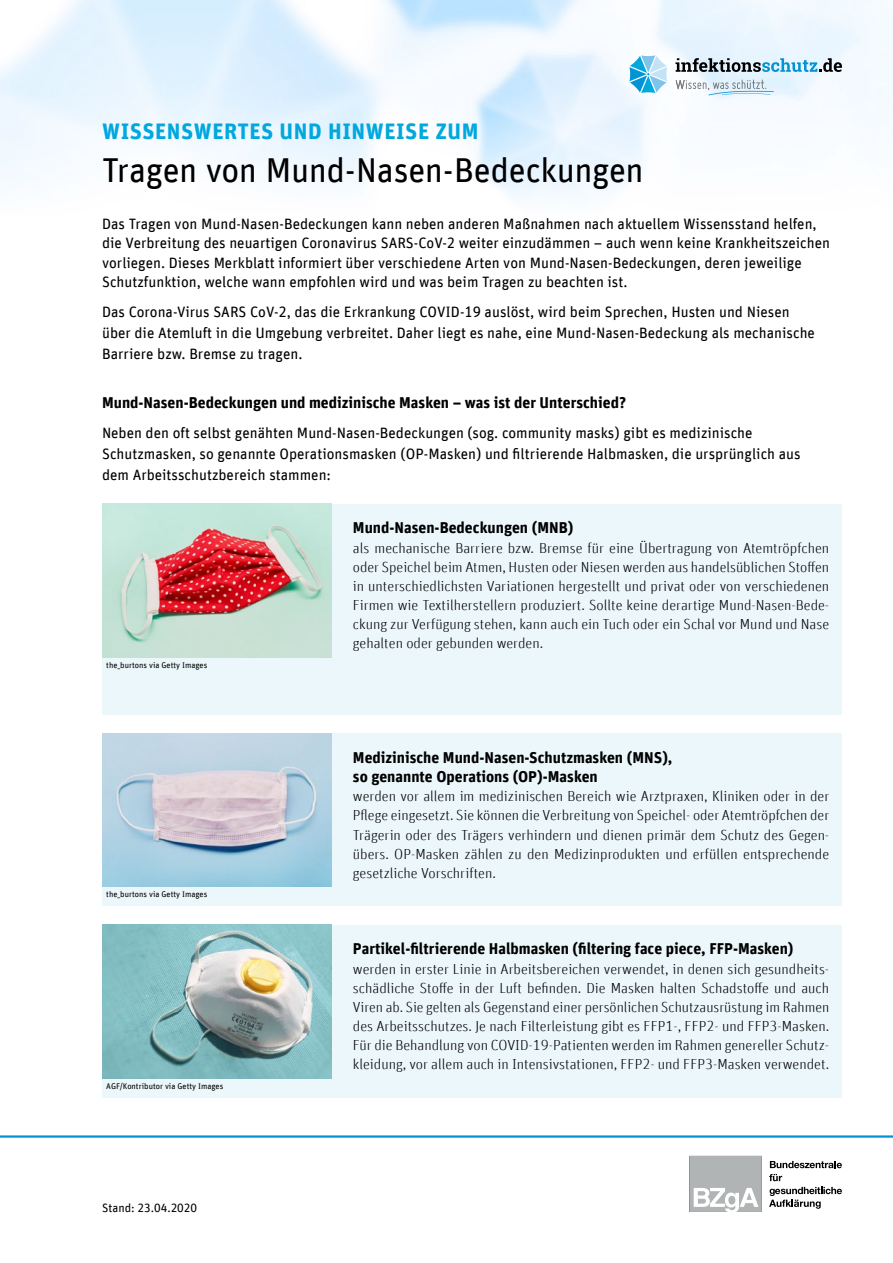
<style>
.page{position:relative;width:893px;height:1263px;background:#fff}
.page>*{position:absolute;margin:0;border:0;box-sizing:border-box;transform-origin:0 0}
.p-titel{font:34.5px "Unit Offc Pro";letter-spacing:-.015em;color:#000}
.p-titel-sub{font:700 22.5px "Unit Offc Pro";letter-spacing:.025em;color:#00a8de}
.p-box{font:700 15.75px "Unit Offc Pro";color:#000}
.p-einstieg{font:15px/21px "Unit Offc Pro";color:#000}
.p-box-2{font:300 14.55px/19.2px "Unit Offc Pro";color:#000;text-align:justify}
.t1{font:12px "Unit Offc Pro";color:#000}
.t2{font:8.25px "Unit Offc Pro";color:#000}
</style>
<div class="page">
<hr style="left:0;top:1135px;width:893px;height:3px;background:#0093d5">
<svg style="left:770px;top:1161px;width:72px;height:7px"></svg>
<svg style="left:769px;top:1174px;width:13px;height:7px"></svg>
<svg style="left:769px;top:1187px;width:73px;height:22px"></svg>
<div style="left:689px;top:1156px;width:72px;height:56px;background:#b1b4b4"></div>
<svg style="left:694px;top:1188px;width:64px;height:24px"></svg>
<svg style="left:675px;top:58px;width:167px;height:14px;background:#8aa5b3"></svg>
<svg style="left:676px;top:80px;width:98px;height:15px"></svg>
<svg style="left:629px;top:55px;width:38px;height:38px"></svg>
<div style="left:102px;top:504px;width:740px;height:210px;background:#ecf7fc"></div>
<div style="left:102px;top:925px;width:740px;height:172px;background:#ecf7fc"></div>
<div style="left:102px;top:733px;width:740px;height:173px;background:#ecf7fc"></div>
<img style="left:102px;top:504px;width:230px;height:153px">
<img style="left:102px;top:733px;width:230px;height:154px">
<img style="left:102px;top:925px;width:230px;height:153px">
<p class="p-titel-sub" style="left:102px;top:115px;width:378px">WISSENSWERTES UND HINWEISE ZUM</p>
<h1 class="p-titel" style="left:102px;top:145px;width:543px">Tragen von Mund-Nasen-Bedeckungen</h1>
<p class="p-einstieg" style="left:102px;top:213px;width:730px;line-height:19.5px">Das Tragen von Mund-Nasen-Bedeckungen kann neben anderen Maßnahmen nach aktuellem Wissensstand helfen, die Verbreitung des neuartigen Coronavirus SARS-CoV-2 weiter einzudämmen – auch wenn keine Krankheitszeichen vorliegen. Dieses Merkblatt informiert über verschiedene Arten von Mund-Nasen-Bedeckungen, deren jeweilige Schutzfunktion, welche wann empfohlen wird und was beim Tragen zu beachten ist.</p>
<p class="p-einstieg" style="left:102px;top:300px;width:714px">Das Corona-Virus SARS CoV-2, das die Erkrankung COVID-19 auslöst, wird beim Sprechen, Husten und Niesen über die Atemluft in die Umgebung verbreitet. Daher liegt es nahe, eine Mund-Nasen-Bedeckung als mechanische<br>Barriere bzw. Bremse zu tragen.</p>
<h1 class="p-box" style="left:102px;top:391px;width:526px">Mund-Nasen-Bedeckungen und medizinische Masken – was ist der Unterschied?</h1>
<p class="p-einstieg" style="left:102px;top:421px;width:700px">Neben den oft selbst genähten Mund-Nasen-Bedeckungen (sog. community masks) gibt es medizinische -Schutzmasken, so genannte Operationsmasken (OP-Masken) und filtrierende Halbmasken, die ursprünglich aus dem Arbeitsschutzbereich stammen:</p>
<p class="t2" style="left:106px;top:659px;width:102px">the_burtons via Getty Images</p>
<p class="t2" style="left:106px;top:889px;width:102px">the_burtons via Getty Images</p>
<p class="t2" style="left:106px;top:1080px;width:118px">AGF/Kontributor via Getty Images</p>
<p class="t1" style="left:102px;top:1199px;width:97px">Stand: 23.04.2020</p>
<p class="p-box" style="left:353px;top:516px;width:222px">Mund-Nasen-Bedeckungen (MNB)</p>
<p class="p-box-2" style="left:353px;top:537px;width:478px">als mechanische Barriere bzw. Bremse für eine Übertragung von Atemtröpfchen oder Speichel beim Atmen, Husten oder Niesen werden aus handelsüblichen Stoffen in unterschiedlichsten Variationen hergestellt und privat oder von verschiedenen Firmen wie Textilherstellern produziert. Sollte keine derartige Mund-Nasen-Bede&shy;ckung zur Verfügung stehen, kann auch ein Tuch oder ein Schal vor Mund und Nase gehalten oder gebunden werden.</p>
<p class="p-box" style="left:353px;top:746px;width:321px">Medizinische Mund-Nasen-Schutzmasken (MNS),</p>
<p class="p-box" style="left:353px;top:765px;width:246px">so genannte Operations (OP)-Masken</p>
<p class="p-box-2" style="left:353px;top:786px;width:478px">werden vor allem im medizinischen Bereich wie Arztpraxen, Kliniken oder in der Pflege eingesetzt. Sie können die Verbreitung von Speichel- oder Atemtröpfchen der Trägerin oder des Trägers verhindern und dienen primär dem Schutz des Gegen&shy;übers. OP-Masken zählen zu den Medizinprodukten und erfüllen entsprechende gesetzliche Vorschriften.</p>
<p class="p-box" style="left:353px;top:937px;width:442px">Partikel-filtrierende Halbmasken (filtering face piece, FFP-Masken)</p>
<p class="p-box-2" style="left:353px;top:958px;width:478px">werden in erster Linie in Arbeitsbereichen verwendet, in denen sich gesundheits&shy;schädliche Stoffe in der Luft befinden. Die Masken halten Schadstoffe und auch Viren ab. Sie gelten als Gegenstand einer persönlichen Schutzausrüstung im Rahmen des Arbeitsschutzes. Je nach Filterleistung gibt es FFP1-, FFP2- und FFP3-Masken.<br>Für die Behandlung von COVID-19-Patienten werden im Rahmen genereller Schutz&shy;kleidung, vor allem auch in Intensivstationen, FFP2- und FFP3-Masken verwendet.</p>
</div>
